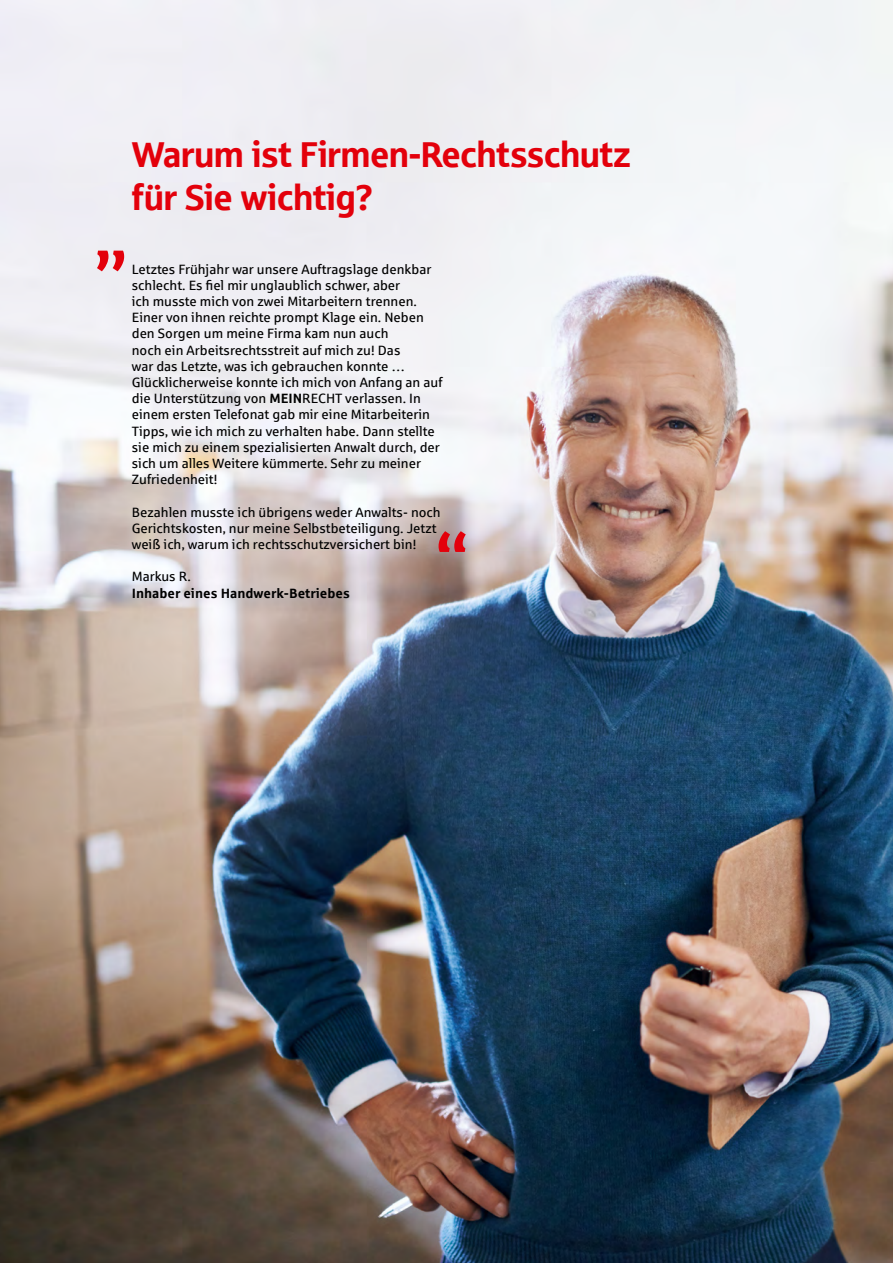
<style>
.page{position:relative;width:893px;height:1263px;background:#fff}
.page>*{position:absolute;margin:0;border:0;box-sizing:border-box;transform-origin:0 0}
.White___COPY{font:72px "Sparkasse Head";color:#e3000b}
.Red___HEAD{font:36px/43.2px "Sparkasse Head";color:#e3000b}
.White___COPY-2{font:13.5px/16.2px "Sparkasse Rg";color:#000}
.White___COPY-3{font:700 13.5px "Sparkasse Rg";color:#000}
.s1{font-weight:700}
</style>
<div class="page">
<img style="left:0;top:0;width:892px;height:1263px">
<hr style="left:892px;top:0;width:1px;height:1263px;background:#e3000b">
<p class="Red___HEAD" style="left:132px;top:132px;width:500px">Warum ist Firmen-Rechtsschutz für Sie wichtig?</p>
<p class="White___COPY" style="left:95px;top:191px;width:33px">„</p>
<p class="White___COPY-2" style="left:132px;top:260px;width:312px">Letztes Frühjahr war unsere Auftragslage denkbar schlecht. Es fiel mir unglaublich schwer, aber<br>ich musste mich von zwei Mitarbeitern trennen.<br>Einer von ihnen reichte prompt Klage ein. Neben den Sorgen um meine Firma kam nun auch<br>noch ein Arbeitsrechtsstreit auf mich zu! Das<br>war das Letzte, was ich gebrauchen konnte … Glücklicherweise konnte ich mich von Anfang an auf die Unterstützung von <span class="s1">MEIN</span>RECHT verlassen. In einem ersten Telefonat gab mir eine Mitarbeiterin Tipps, wie ich mich zu verhalten habe. Dann stellte sie mich zu einem spezialisierten Anwalt durch, der sich um alles Weitere kümmerte. Sehr zu meiner Zufriedenheit!</p>
<p class="White___COPY-2" style="left:132px;top:503px;width:310px">Bezahlen musste ich übrigens weder Anwalts- noch<br>Gerichtskosten, nur meine Selbstbeteiligung. Jetzt weiß ich, warum ich rechtsschutzversichert bin!</p>
<p class="White___COPY-2" style="left:132px;top:568px;width:60px">Markus R.</p>
<p class="White___COPY-3" style="left:132px;top:584px;width:220px">Inhaber eines Handwerk-Betriebes</p>
<p class="White___COPY" style="left:436px;top:514px;width:33px">“</p>
</div>
